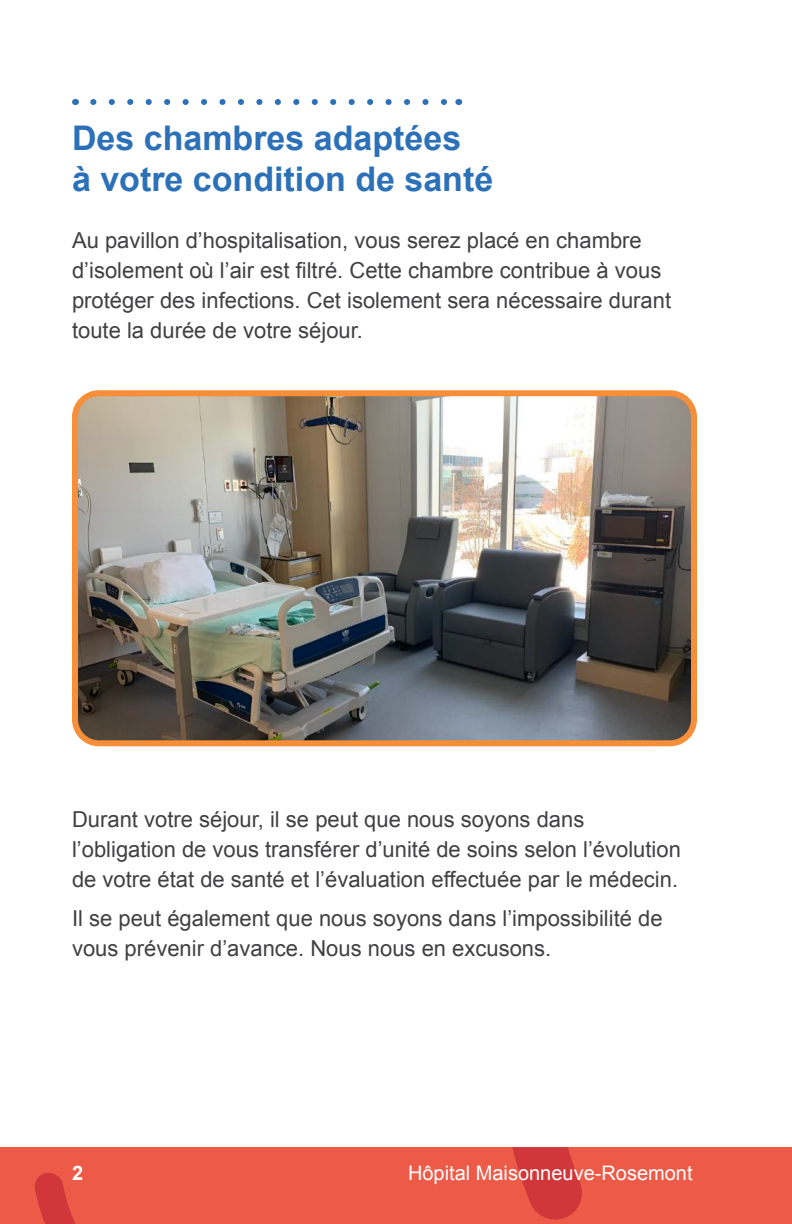
<style>
.page{position:relative;width:792px;height:1224px;background:#fff}
.page>*{position:absolute;margin:0;border:0;box-sizing:border-box;transform-origin:0 0}
.t1{font:700 34px/40.8px "Arial";color:#2c71b8}
.t2{font:22px/30px "Arial";color:#414042}
.t3{font:20px "Arial";color:#fff}
.t4{font:700 20px "Arial";color:#fff}
</style>
<div class="page">
<div style="left:0;top:1147px;width:792px;height:77px;background:#ed5a48"></div>
<svg style="left:35px;top:1173px;width:41px;height:51px"></svg>
<svg style="left:512px;top:1147px;width:70px;height:73px"></svg>
<svg style="left:93px;top:99px;width:354px;height:6px"></svg>
<img style="left:79px;top:397px;width:611px;height:342px">
<div style="left:72px;top:390px;width:625px;height:356px;border:6px solid #f78e39;border-radius:24px"></div>
<h1 class="t1" style="left:72px;top:119px;width:423px">Des chambres adaptées<br>à votre condition de santé</h1>
<p class="t2" style="left:72px;top:225px;width:601px">Au pavillon d’hospitalisation, vous serez placé en chambre d’isolement où l’air est filtré. Cette chambre contribue à vous protéger des infections. Cet isolement sera nécessaire durant toute la durée de votre séjour.</p>
<p class="t2" style="left:72px;top:804px;width:610px">Durant votre séjour, il se peut que nous soyons dans l’obligation de vous transférer d’unité de soins selon l’évolution de votre état de santé et l’évaluation effectuée par le médecin.</p>
<p class="t2" style="left:72px;top:903px;width:592px">Il se peut également que nous soyons dans l’impossibilité de vous prévenir d’avance. Nous nous en excusons.</p>
<p class="t4" style="left:72px;top:1160px;width:13px">2</p>
<p class="t3" style="left:408px;top:1160px;width:286px">Hôpital Maisonneuve-Rosemont</p>
</div>
